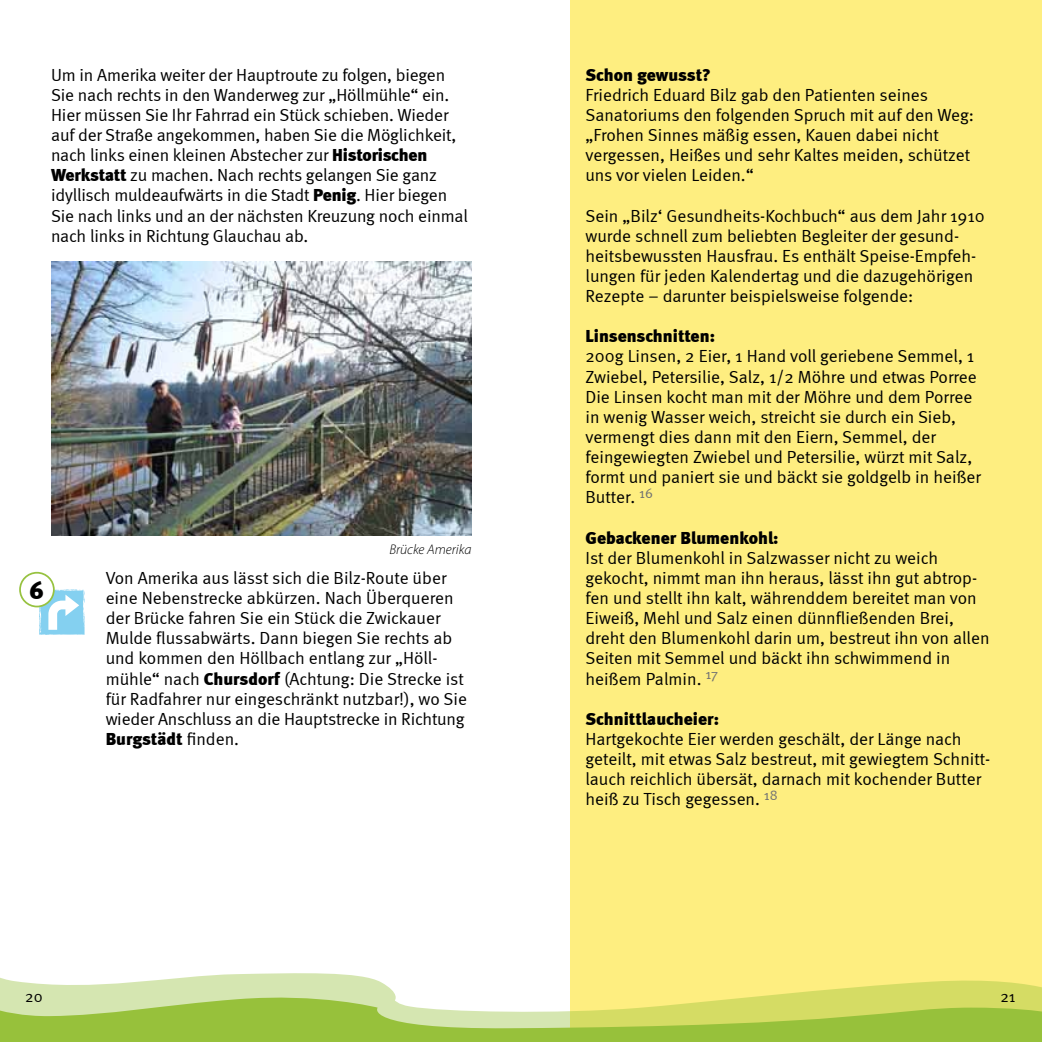
<style>
.page{position:relative;width:1042px;height:1042px;background:#fff}
.page>*{position:absolute;margin:0;border:0;box-sizing:border-box;transform-origin:0 0}
.t1{font:900 24.5px "Meta";color:#000}
.t2{font:17.5px/20.1px "Meta Normal";color:#000}
.t3{font:900 17.5px "Meta";color:#000}
.t4{font:15.75px "Meta Normal";color:#000}
.t5{font:italic 300 14px "Myriad Pro";color:#000}
.s1{font-family:"Meta";font-weight:900}
.s2{font-family:"Meta Normal";font-weight:400}
</style>
<div class="page">
<img style="left:52px;top:262px;width:419px;height:274px">
<svg style="left:39px;top:589px;width:46px;height:46px"></svg>
<div style="left:20px;top:573px;width:34px;height:33px;background:#fff;border-radius:50%"></div>
<div style="left:19px;top:572px;width:36px;height:35px;border:2px solid #97c240;border-radius:50%"></div>
<div style="left:570px;top:0;width:472px;height:1042px;background:#feee80"></div>
<svg style="left:0;top:973px;width:1042px;height:20px"></svg>
<svg style="left:0;top:993px;width:1042px;height:49px;background:#b7d164"></svg>
<p class="t2" style="left:51px;top:64px;width:418px">Um in Amerika weiter der Hauptroute zu folgen, biegen Sie nach rechts in den Wanderweg zur „Höllmühle“ ein.<br>Hier müssen Sie Ihr Fahrrad ein Stück schieben. Wieder auf der Straße angekommen, haben Sie die Möglichkeit, nach links einen kleinen Abstecher zur <span class="s1">Historischen Werkstatt</span> zu machen. Nach rechts gelangen Sie ganz idyllisch muldeaufwärts in die Stadt <span class="s1">Penig</span>. Hier biegen Sie nach links und an der nächsten Kreuzung noch einmal nach links in Richtung Glauchau ab.</p>
<h1 class="t1" style="left:29px;top:575px;width:16px">6</h1>
<p class="t5" style="left:389px;top:540px;width:83px">Brücke Amerika</p>
<p class="t2" style="left:106px;top:567px;width:363px">Von Amerika aus lässt sich die Bilz-Route über eine Nebenstrecke abkürzen. Nach Überqueren der Brücke fahren Sie ein Stück die Zwickauer Mulde flussabwärts. Dann biegen Sie rechts ab und kommen den Höllbach entlang zur „Höll&shy;mühle“ nach <span class="s1">Chursdorf</span> (Achtung: Die Strecke ist für Radfahrer nur eingeschränkt nutzbar!), wo Sie wieder Anschluss an die Hauptstrecke in Richtung</p>
<p class="t3" style="left:106px;top:728px;width:135px">Burgstädt <span class="s2">finden.</span></p>
<p class="t3" style="left:585px;top:64px;width:127px">Schon gewusst?</p>
<p class="t2" style="left:585px;top:84px;width:390px">Friedrich Eduard Bilz gab den Patienten seines Sanatoriums den folgenden Spruch mit auf den Weg: „Frohen Sinnes mäßig essen, Kauen dabei nicht vergessen, Heißes und sehr Kaltes meiden, schützet uns vor vielen Leiden.“</p>
<p class="t2" style="left:585px;top:205px;width:401px">Sein „Bilz‘ Gesundheits-Kochbuch“ aus dem Jahr 1910 wurde schnell zum beliebten Begleiter der gesund&shy;heitsbewussten Hausfrau. Es enthält Speise-Empfeh&shy;lungen für jeden Kalendertag und die dazugehörigen Rezepte – darunter beispielsweise folgende:</p>
<p class="t3" style="left:585px;top:326px;width:131px">Linsenschnitten:</p>
<p class="t2" style="left:585px;top:346px;width:397px">200g Linsen, 2 Eier, 1 Hand voll geriebene Semmel, 1<br>Zwiebel, Petersilie, Salz, 1/2 Möhre und etwas Porree Die Linsen kocht man mit der Möhre und dem Porree in wenig Wasser weich, streicht sie durch ein Sieb, vermengt dies dann mit den Eiern, Semmel, der feingewiegten Zwiebel und Petersilie, würzt mit Salz, formt und paniert sie und bäckt sie goldgelb in heißer Butter. <sup>16</sup></p>
<p class="t3" style="left:585px;top:527px;width:195px">Gebackener Blumenkohl:</p>
<p class="t2" style="left:585px;top:547px;width:406px">Ist der Blumenkohl in Salzwasser nicht zu weich gekocht, nimmt man ihn heraus, lässt ihn gut abtrop&shy;fen und stellt ihn kalt, währenddem bereitet man von Eiweiß, Mehl und Salz einen dünnfließenden Brei, dreht den Blumenkohl darin um, bestreut ihn von allen Seiten mit Semmel und bäckt ihn schwimmend in heißem Palmin. <sup>17</sup></p>
<p class="t3" style="left:585px;top:708px;width:135px">Schnittlaucheier:</p>
<p class="t2" style="left:585px;top:728px;width:406px">Hartgekochte Eier werden geschält, der Länge nach geteilt, mit etwas Salz bestreut, mit gewiegtem Schnitt&shy;lauch reichlich übersät, darnach mit kochender Butter heiß zu Tisch gegessen. <sup>18</sup></p>
<p class="t4" style="left:25px;top:988px;width:19px">20</p>
<p class="t4" style="left:1000px;top:988px;width:17px">21</p>
</div>
